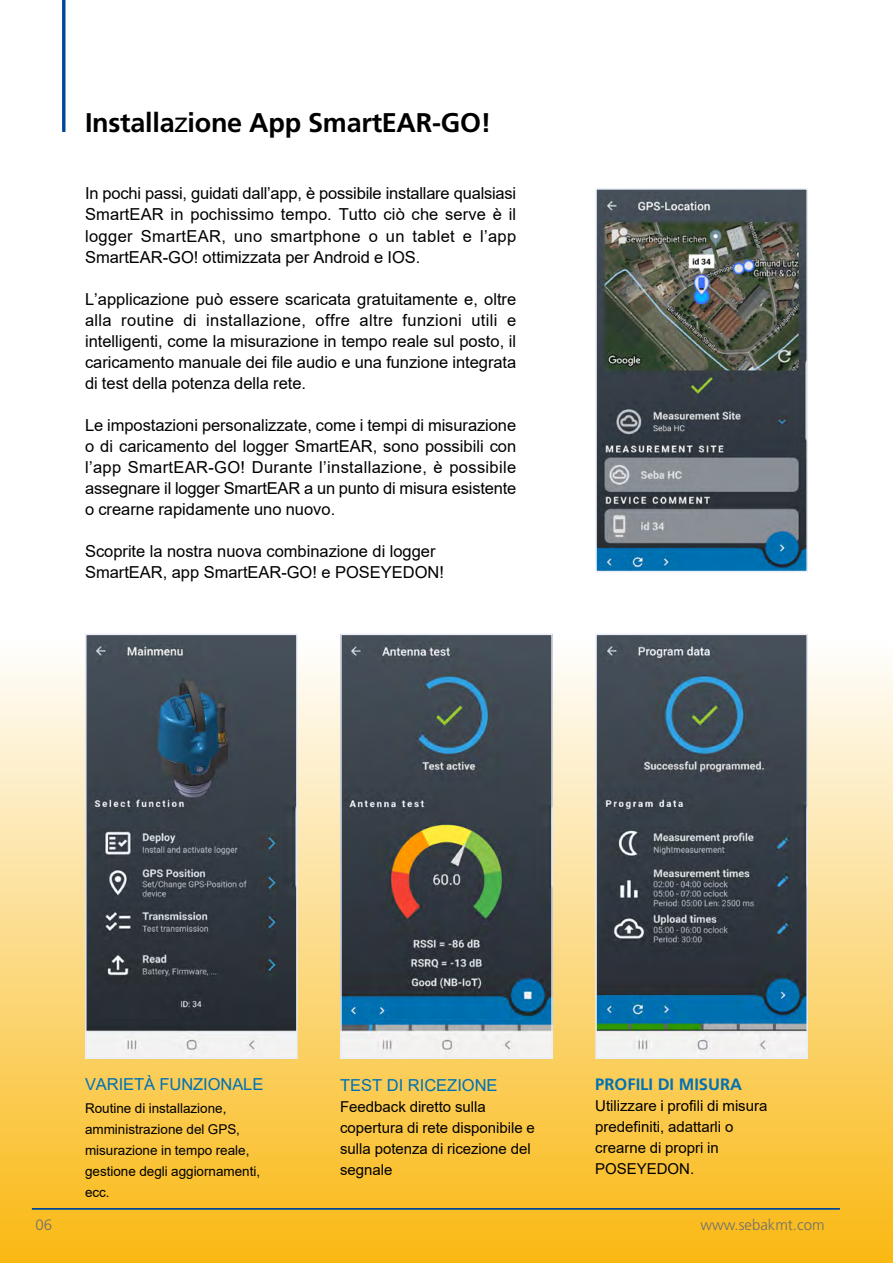
<style>
.page{position:relative;width:893px;height:1263px;background:#fff}
.page>*{position:absolute;margin:0;border:0;box-sizing:border-box;transform-origin:0 0}
.t1{font:700 27px "Frutiger LT Pro";letter-spacing:-.01em;color:#000}
.t2{font:16.5px/21px "Arial";color:#000;text-align:justify}
.t3{font:16.5px "Arial";letter-spacing:-.005em;color:#0071b5}
.t4{font:700 16.5px "Frutiger LT Pro";color:#0071b5}
.t5{font:15px/21px "Arial";color:#000}
.t6{font:300 15px "Frutiger LT Pro";color:#6f6f6e}
.t7{font:13.5px/21px "Arial";color:#000}
.s1{font-family:"Arial";font-weight:400}
</style>
<div class="page">
<div style="left:0;top:642px;width:893px;height:621px;background:linear-gradient(to bottom,#fefefd,#fab812)"></div>
<hr style="left:32px;top:1208px;width:808px;height:1px;background:#004799">
<hr style="left:62px;top:0;width:3px;height:132px;background:#004799">
<img style="left:88px;top:637px;width:207px;height:419px">
<div style="left:85px;top:634px;width:213px;height:425px;border:2px solid #e9eef9"></div>
<img style="left:343px;top:637px;width:207px;height:419px">
<div style="left:340px;top:634px;width:213px;height:425px;border:2px solid #e9eef9"></div>
<img style="left:598px;top:191px;width:207px;height:378px">
<div style="left:595px;top:188px;width:213px;height:384px;border:2px solid #e9eef9"></div>
<img style="left:598px;top:637px;width:207px;height:419px">
<div style="left:595px;top:634px;width:213px;height:425px;border:2px solid #e9eef9"></div>
<h1 class="t1" style="left:85px;top:106px;width:408px">Installa<span class="s1">z</span>ione App SmartEAR-GO!</h1>
<p class="t2" style="left:85px;top:184px;width:433px">In pochi passi, guidati dall’app, è possibile installare qualsiasi SmartEAR in pochissimo tempo. Tutto ciò che serve è il logger SmartEAR, uno smartphone o un tablet e l’app SmartEAR-GO! ottimizzata per Android e IOS.</p>
<p class="t2" style="left:85px;top:289px;width:433px">L’applicazione può essere scaricata gratuitamente e, oltre alla routine di installazione, offre altre funzioni utili e intelligenti, come la misurazione in tempo reale sul posto, il caricamento manuale dei file audio e una funzione integrata di test della potenza della rete.</p>
<p class="t2" style="left:85px;top:415px;width:433px">Le impostazioni personalizzate, come i tempi di misurazione o di caricamento del logger SmartEAR, sono possibili con l’app SmartEAR-GO! Durante l’installazione, è possibile assegnare il logger SmartEAR a un punto di misura esistente o crearne rapidamente uno nuovo.</p>
<p class="t2" style="left:85px;top:541px;width:360px">Scoprite la nostra nuova combinazione di logger<br>SmartEAR, app SmartEAR-GO! e POSEYEDON!</p>
<p class="t3" style="left:85px;top:1076px;width:180px">VARIETÀ FUNZIONALE</p>
<p class="t7" style="left:85px;top:1098px;width:177px">Routine di installazione, amministrazione del GPS, misurazione in tempo reale, gestione degli aggiornamenti, ecc.</p>
<p class="t3" style="left:340px;top:1077px;width:159px">TEST DI RICEZIONE</p>
<p class="t5" style="left:340px;top:1097px;width:196px">Feedback diretto sulla copertura di rete disponibile e sulla potenza di ricezione del segnale</p>
<p class="t4" style="left:595px;top:1075px;width:148px">PROFILI DI MISURA</p>
<p class="t5" style="left:595px;top:1096px;width:174px">Utilizzare i profili di misura predefiniti, adattarli o crearne di propri in<br>POSEYEDON.</p>
<p class="t6" style="left:700px;top:1216px;width:126px">www.sebakmt.com</p>
</div>
